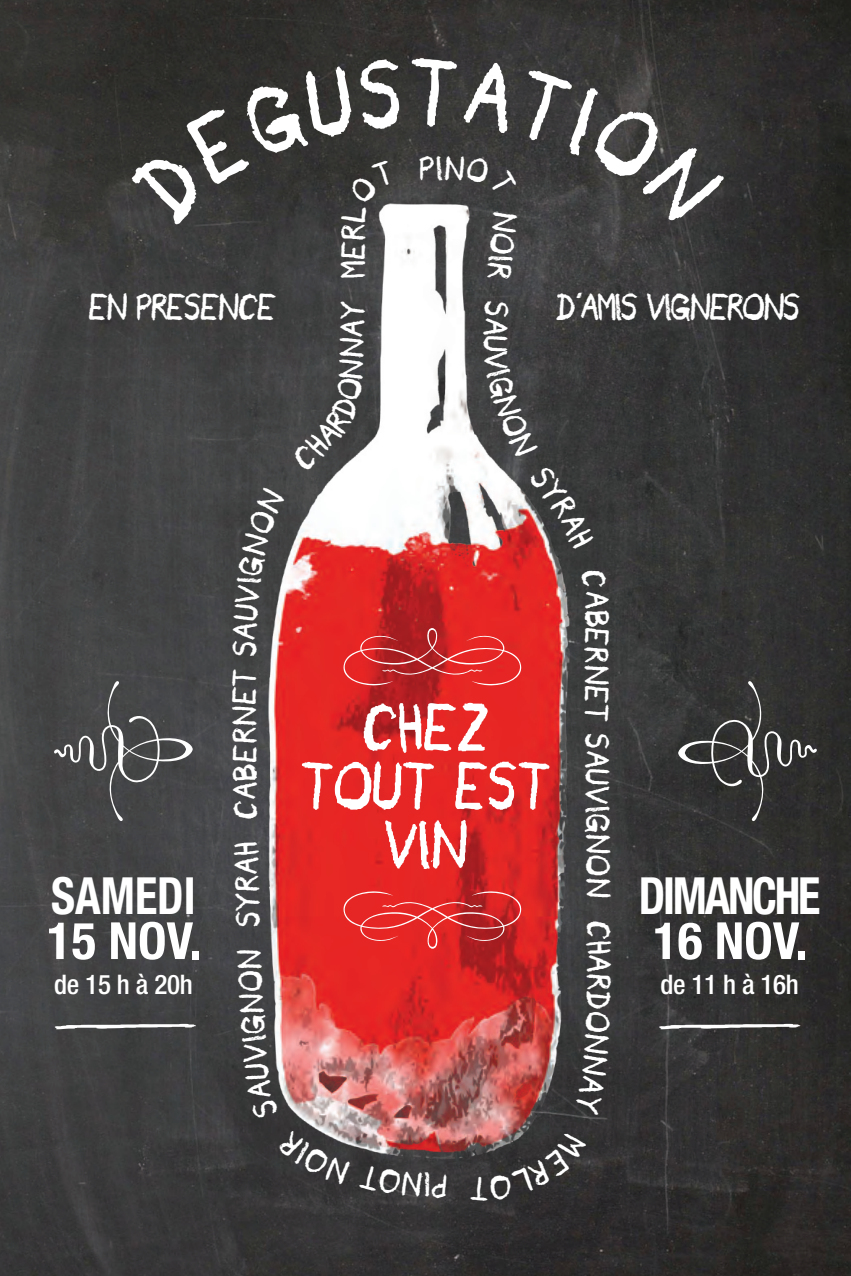
<style>
.page{position:relative;width:851px;height:1276px;background:#fff}
.page>*{position:absolute;margin:0;border:0;box-sizing:border-box;transform-origin:0 0}
.t1{font:65.1px/58.8px "Rain&Neer";letter-spacing:-.03em;color:#fff;text-align:center;scale:.92 1}
.t2{font:700 condensed 51.3px/45px "Helvetica Neue";color:#fff;scale:.9 1}
.t3{font:36.3px "Rain&Neer";letter-spacing:-.07em;color:#fff;scale:.95 1}
.t4{font:32.7px "Rain&Neer";letter-spacing:-.01em;color:#fff}
.t5{font:500 condensed 27px "Helvetica Neue";letter-spacing:-.01em;color:#fff}
.t6{font:italic 7.2px "Rain&Neer";color:#fff;scale:4.75 1}
</style>
<div class="page">
<img style="left:0;top:0;width:850px;height:1276px">
<img style="left:258px;top:180px;width:322px;height:1002px">
<svg style="left:339px;top:890px;width:186px;height:58px;background:#d93434"></svg>
<svg style="left:339px;top:628px;width:186px;height:59px;background:#d43333"></svg>
<svg style="left:54px;top:680px;width:139px;height:141px;background:#515253"></svg>
<svg style="left:678px;top:680px;width:139px;height:141px;background:#3f3f3e"></svg>
<svg style="left:55px;top:1024px;width:141px;height:5px"></svg>
<svg style="left:659px;top:1024px;width:141px;height:5px"></svg>
<svg style="left:290px;top:301px;width:75px;height:171px;background:#464747"></svg>
<svg style="left:483px;top:301px;width:55px;height:157px;background:#424243"></svg>
<svg style="left:528px;top:464px;width:67px;height:86px;background:#4b3f3f"></svg>
<div style="left:580px;top:568px;width:29px;height:78px;background:#3b3c3c"></div>
<svg style="left:574px;top:991px;width:36px;height:124px;background:#363637"></svg>
<svg style="left:359px;top:1165px;width:88px;height:33px;background:#3a393a"></svg>
<svg style="left:470px;top:1132px;width:116px;height:68px;background:#3d3738"></svg>
<svg style="left:277px;top:1130px;width:74px;height:55px;background:#424041"></svg>
<svg style="left:235px;top:892px;width:44px;height:228px;background:#4e4c4e"></svg>
<svg style="left:232px;top:487px;width:54px;height:169px;background:#504b4c"></svg>
<svg style="left:127px;top:58px;width:277px;height:168px;background:#363634"></svg>
<svg style="left:410px;top:58px;width:315px;height:221px;background:#474646"></svg>
<p class="t4" style="left:334px;top:279px;width:57px;rotate:-90deg">MER</p>
<p class="t4" style="left:419px;top:149px;width:26px">PI</p>
<p class="t6" style="left:573px;top:291px;width:4px">i</p>
<p class="t3" style="left:88px;top:287px;width:200px">EN PRESENCE</p>
<p class="t3" style="left:555px;top:287px;width:260px">D AMIS VIGNERONS</p>
<h2 class="t2" style="left:47px;top:872px;width:173px">SAMEDI<br>15 NOV.</h2>
<p class="t5" style="left:54px;top:968px;width:140px">de 15 h à 20h</p>
<p class="t4" style="left:226px;top:744px;width:78px;rotate:-90deg">RNET</p>
<p class="t4" style="left:228px;top:892px;width:150px;rotate:-91deg">RAH CABE</p>
<h1 class="t1" style="left:300px;top:699px;width:275px">CHEZ<br>TOUT EST<br>VIN</h1>
<p class="t4" style="left:615px;top:646px;width:105px;rotate:90deg">RNET S</p>
<p class="t4" style="left:615px;top:749px;width:150px;rotate:89deg">AUVIGNON</p>
<p class="t4" style="left:617px;top:919px;width:72px;rotate:90deg">CHAR</p>
<h2 class="t2" style="left:653px;top:872px;width:183px;text-align:right">CHE<br>16 NOV.</h2>
<p class="t5" style="left:660px;top:968px;width:140px">de 11 h à 16h</p>
<h2 class="t2" style="left:639px;top:872px;width:26px">DIMAN</h2>
</div>
